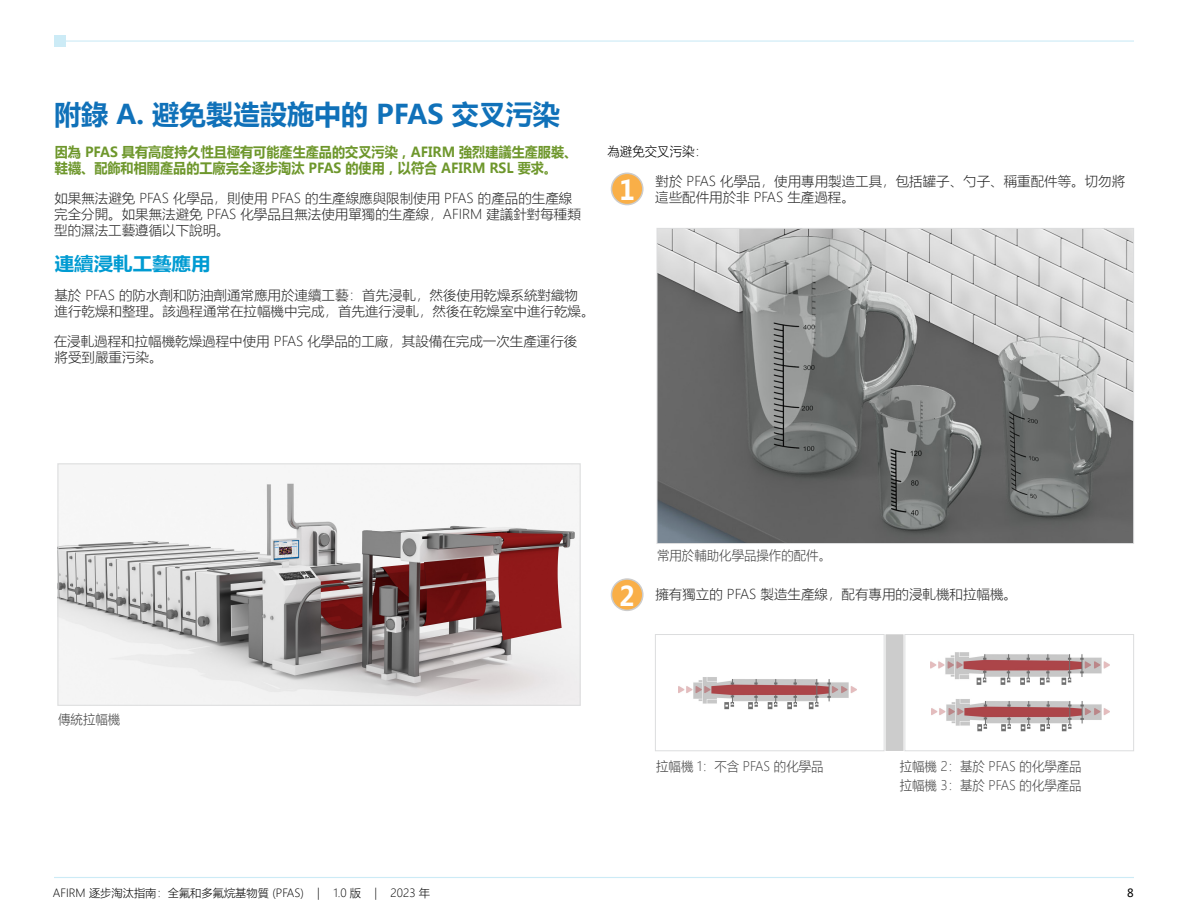
<style>
.page{position:relative;width:1188px;height:918px;background:#fff}
.page>*{position:absolute;margin:0;border:0;box-sizing:border-box;transform-origin:0 0}
.t1{font:700 27px "Microsoft Ya Hei";color:#1071b9}
.t2{font:700 27px "Microsoft Ya Hei";color:#fff;scale:.95 1}
.t3{font:700 18px "Microsoft Ya Hei";color:#009bd2;scale:1.08 1}
.t4{font:700 13.8px/16.6px "Microsoft Ya Hei";color:#6e972c;scale:.95 1}
.t5{font:300 13.5px/16.2px "Microsoft Ya Hei";color:#262626}
.t6{font:300 13.2px/18.6px "Microsoft Ya Hei";color:#404040;scale:.95 1}
.t7{font:300 13.2px "Microsoft Ya Hei";color:#000;scale:.95 1}
.t8{font:300 11.25px "Microsoft Ya Hei";color:#000}
.t9{font:11.25px "Microsoft Ya Hei";color:#000}
</style>
<div class="page">
<hr style="left:54px;top:877px;width:1080px;height:1px;background:#ccebf6">
<hr style="left:60px;top:40px;width:1074px;height:2px;background:#ccebf6">
<div style="left:54px;top:35px;width:11px;height:12px;background:#ccebf6"></div>
<img style="left:60px;top:467px;width:518px;height:237px">
<div style="left:58px;top:464px;width:522px;height:242px;border:1px solid #dcddde"></div>
<img style="left:659px;top:230px;width:473px;height:312px">
<div style="left:657px;top:228px;width:477px;height:316px;border:1px solid #dcddde"></div>
<img style="left:678px;top:677px;width:179px;height:33px">
<div style="left:655px;top:634px;width:230px;height:117px;border:1px solid #dcddde"></div>
<img style="left:930px;top:652px;width:179px;height:33px">
<div style="left:904px;top:634px;width:230px;height:117px;border:1px solid #dcddde"></div>
<div style="left:611px;top:173px;width:32px;height:32px;background:#f9af48;border-radius:50%"></div>
<div style="left:611px;top:173px;width:33px;height:32px;border:2px solid #ccc;border-radius:50%"></div>
<div style="left:611px;top:579px;width:32px;height:31px;background:#f9af48;border-radius:50%"></div>
<div style="left:611px;top:578px;width:33px;height:33px;border:2px solid #ccc;border-radius:50%"></div>
<img style="left:931px;top:699px;width:179px;height:33px">
<div style="left:886px;top:634px;width:18px;height:117px;background:#ccc"></div>
<h1 class="t1" style="left:54px;top:95px;width:507px">附錄 A. 避免製造設施中的 PFAS 交叉污染</h1>
<p class="t4" style="left:55px;top:143px;width:552px">因為 PFAS 具有高度持久性且極有可能產生產品的交叉污染，AFIRM 強烈建議生產服裝、鞋襪、配飾和相關產品的工廠完全逐步淘汰 PFAS 的使用，以符合 AFIRM RSL 要求。</p>
<p class="t5" style="left:54px;top:190px;width:528px">如果無法避免 PFAS 化學品，則使用 PFAS 的生產線應與限制使用 PFAS 的產品的生產線完全分開。如果無法避免 PFAS 化學品且無法使用單獨的生產線，AFIRM 建議針對每種類型的濕法工藝遵循以下說明。</p>
<h2 class="t3" style="left:55px;top:251px;width:146px">連續浸軋工藝應用</h2>
<p class="t5" style="left:54px;top:287px;width:542px">基於 PFAS 的防水劑和防油劑通常應用於連續工藝：首先浸軋，然後使用乾燥系統對織物進行乾燥和整理。該過程通常在拉幅機中完成，首先進行浸軋，然後在乾燥室中進行乾燥。</p>
<p class="t5" style="left:54px;top:333px;width:525px">在浸軋過程和拉幅機乾燥過程中使用 PFAS 化學品的工廠，其設備在完成一次生產運行後將受到嚴重污染。</p>
<p class="t7" style="left:608px;top:142px;width:106px">為避免交叉污染：</p>
<p class="t5" style="left:655px;top:172px;width:472px">對於 PFAS 化學品，使用專用製造工具，包括罐子、勺子、稱重配件等。切勿將這些配件用於非 PFAS 生產過程。</p>
<h1 class="t2" style="left:619px;top:172px;width:18px">1</h1>
<p class="t6" style="left:58px;top:710px;width:67px">傳統拉幅機</p>
<h1 class="t2" style="left:619px;top:577px;width:18px">2</h1>
<p class="t6" style="left:657px;top:546px;width:185px">常用於輔助化學品操作的配件。</p>
<p class="t5" style="left:655px;top:585px;width:363px">擁有獨立的 PFAS 製造生產線，配有專用的浸軋機和拉幅機。</p>
<p class="t6" style="left:656px;top:757px;width:178px">拉幅機 1：不含 PFAS 的化學品</p>
<p class="t6" style="left:900px;top:757px;width:193px">拉幅機 2：基於 PFAS 的化學產品拉幅機 3：基於 PFAS 的化學產品</p>
<p class="t8" style="left:53px;top:886px;width:379px">AFIRM 逐步淘汰指南：全氟和多氟烷基物質 (PFAS) | 1.0 版 | 2023 年</p>
<p class="t9" style="left:1127px;top:886px;width:8px">8</p>
</div>
